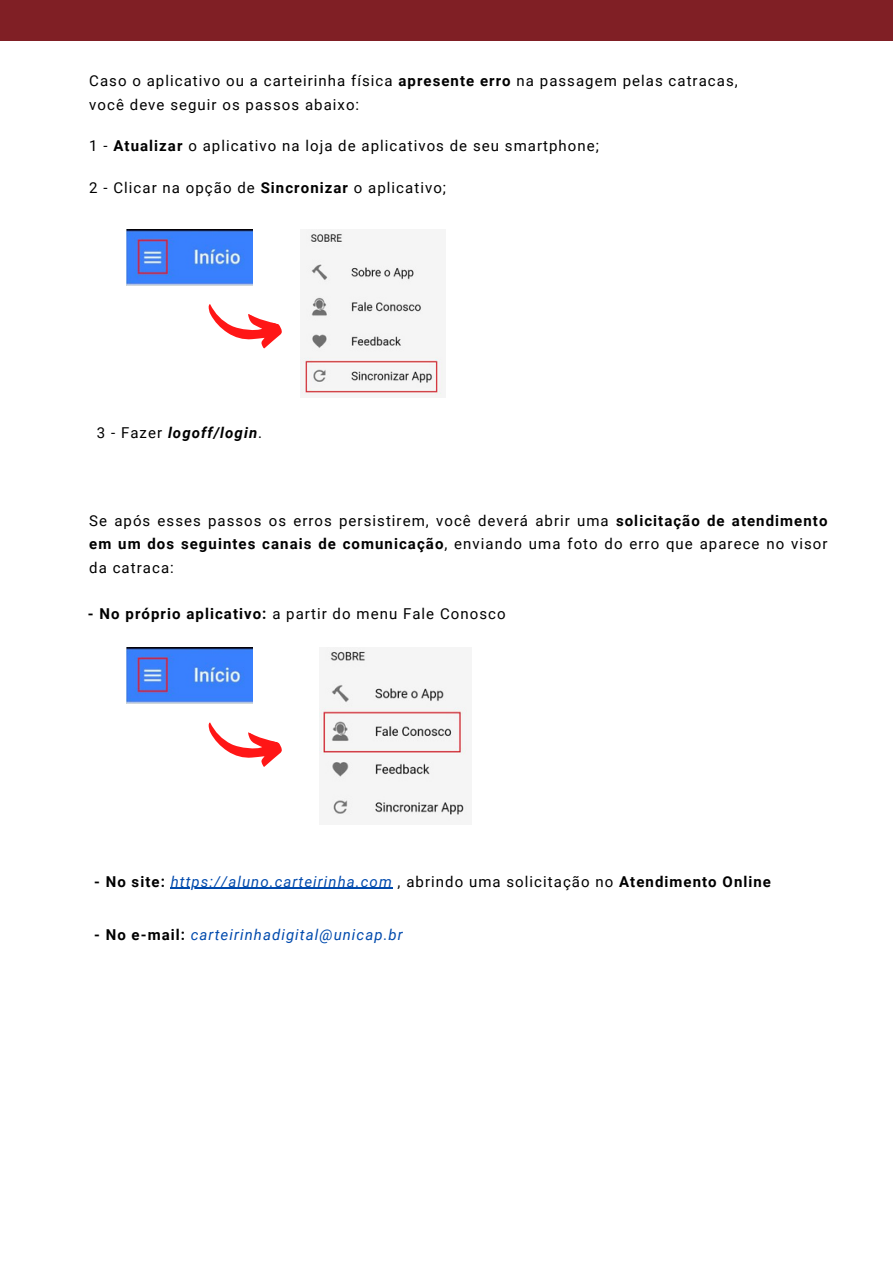
<style>
.page{position:relative;width:893px;height:1264px;background:#fff}
.page>*{position:absolute;margin:0;border:0;box-sizing:border-box;transform-origin:0 0}
.t1{font:15px/23.5px "Roboto";letter-spacing:.07em;color:#000;text-align:justify}
.t2{font:italic 15px "Roboto";letter-spacing:.07em;color:#004aad}
.t3{font:italic 700 15px "Roboto";letter-spacing:.07em;color:#000}
.s1{font-weight:700}
.s2{font-weight:400;font-style:normal}
.s3{font-weight:700;font-style:normal;color:#000}
.s4{font-style:normal;color:#000}
</style>
<div class="page">
<div style="left:0;top:0;width:892px;height:41px;background:#801f25"></div>
<img style="left:126px;top:229px;width:126px;height:56px">
<img style="left:301px;top:229px;width:142px;height:169px">
<svg style="left:208px;top:304px;width:74px;height:45px"></svg>
<img style="left:126px;top:647px;width:126px;height:56px">
<svg style="left:208px;top:722px;width:74px;height:45px"></svg>
<img style="left:319px;top:647px;width:148px;height:174px">
<hr style="left:171px;top:887px;width:222px;height:1px;background:#004aad">
<p class="t1" style="left:89px;top:69px;width:650px">Caso o aplicativo ou a carteirinha física <span class="s1">apresente erro</span> na passagem pelas catracas,</p>
<p class="t1" style="left:89px;top:93px;width:271px">você deve seguir os passos abaixo:</p>
<p class="t1" style="left:89px;top:134px;width:511px">1 - <span class="s1">Atualizar</span> o aplicativo na loja de aplicativos de seu smartphone;</p>
<p class="t1" style="left:89px;top:176px;width:358px">2 - Clicar na opção de <span class="s1">Sincronizar</span> o aplicativo;</p>
<p class="t3" style="left:97px;top:424px;width:167px"><span class="s2">3 - Fazer</span> logoff/login<span class="s2">.</span></p>
<p class="t1" style="left:89px;top:509px;width:739px">Se após esses passos os erros persistirem, você deverá abrir uma <span class="s1">solicitação de atendimento em um dos seguintes canais de comunicação</span>, enviando uma foto do erro que aparece no visor da catraca:</p>
<p class="t1" style="left:88px;top:602px;width:419px"><span class="s1">- No próprio aplicativo:</span> a partir do menu Fale Conosco</p>
<p class="t2" style="left:94px;top:872px;width:678px"><span class="s3">- No site:</span> https://aluno.carteirinha.com <span class="s4">, abrindo uma solicitação no</span> <span class="s3">Atendimento Online</span></p>
<p class="t2" style="left:94px;top:926px;width:310px"><span class="s3">- No e-mail:</span> carteirinhadigital@unicap.br</p>
</div>
